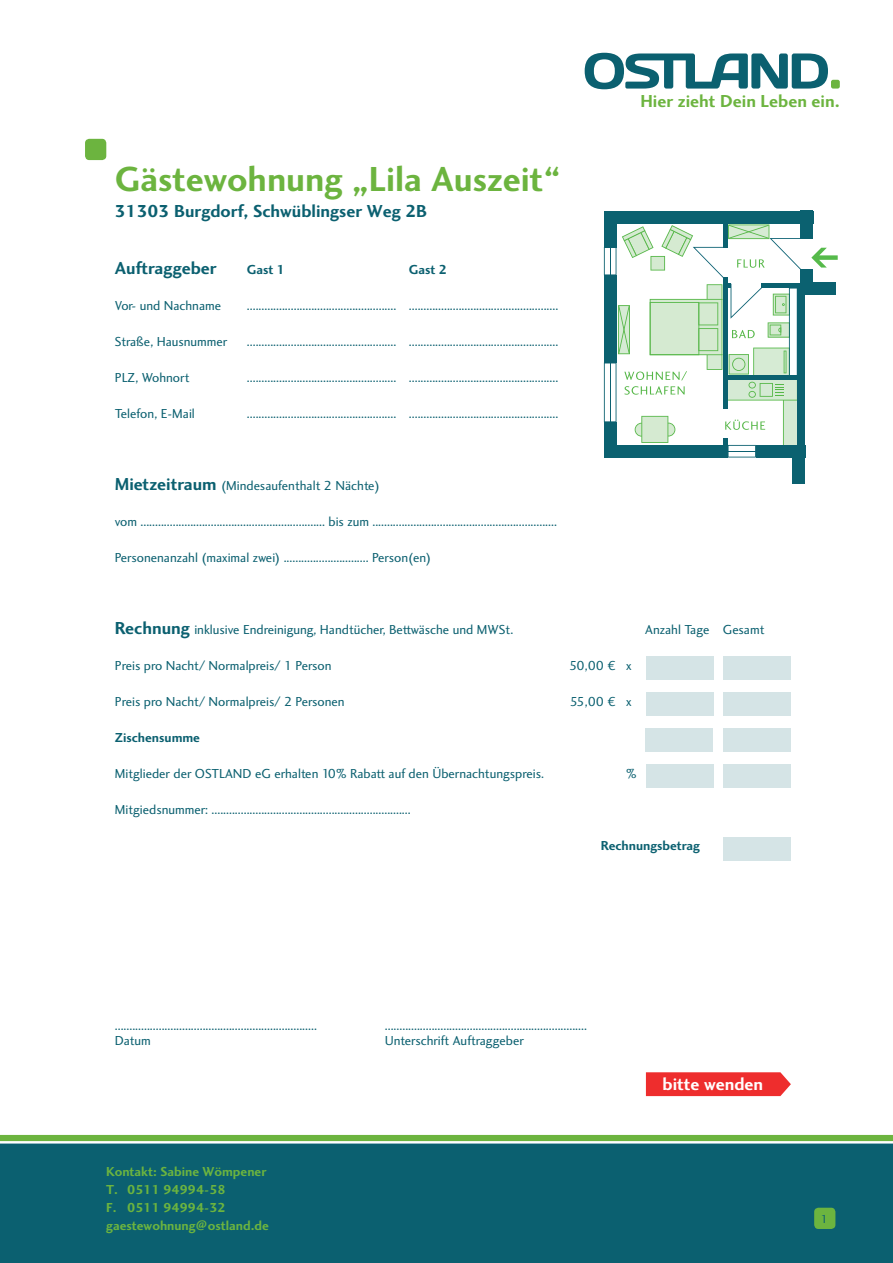
<style>
.page{position:relative;width:893px;height:1263px;background:#fff}
.page>*{position:absolute;margin:0;border:0;box-sizing:border-box;transform-origin:0 0}
.t1{font:700 36px "Charlotte Sans Std";color:#6cb43f}
.t2{font:700 18px "Charlotte Sans Std";color:#0b6070}
.t3{font:700 18px "Charlotte Sans Std";color:#6cb43f}
.t4{font:700 18px "Charlotte Sans Std";color:#fff}
.t5{font:13.5px "Charlotte Sans Std";color:#0b6070}
.t6{font:700 13.5px/18px "Charlotte Sans Std";color:#6cb43f}
.t7{font:700 13.5px "Charlotte Sans Std";color:#0b6070}
.t8{font:12px "Charlotte Sans Std";color:#0b6070}
.s1{font-weight:700;font-size:18px}
</style>
<div class="page">
<div style="left:85px;top:139px;width:21px;height:21px;background:#6cb43f;border-radius:4px"></div>
<svg style="left:585px;top:53px;width:243px;height:36px"></svg>
<div style="left:831px;top:80px;width:9px;height:9px;background:#6cb43f;border-radius:2px"></div>
<div style="left:604px;top:212px;width:12px;height:36px;background:#0b6170"></div>
<div style="left:604px;top:211px;width:209px;height:12px;background:#0b6170"></div>
<hr style="left:723px;top:212px;width:4px;height:36px;background:#0b6170">
<div style="left:800px;top:211px;width:13px;height:28px;background:#0b6170"></div>
<div style="left:800px;top:270px;width:13px;height:20px;background:#0b6170"></div>
<div style="left:801px;top:282px;width:35px;height:12px;background:#0b6170"></div>
<div style="left:797px;top:285px;width:8px;height:165px;background:#0b6170"></div>
<div style="left:792px;top:456px;width:13px;height:27px;background:#0b6170"></div>
<div style="left:756px;top:445px;width:49px;height:12px;background:#0b6170"></div>
<svg style="left:811px;top:248px;width:27px;height:20px"></svg>
<svg style="left:604px;top:224px;width:198px;height:233px"></svg>
<svg style="left:646px;top:1072px;width:145px;height:24px;background:#ee3737"></svg>
<div style="left:0;top:1142px;width:893px;height:121px;background:#0b6070"></div>
<div style="left:0;top:1135px;width:893px;height:6px;background:#6cb43f"></div>
<hr style="left:0;top:1141px;width:893px;height:2px;background:#fff">
<div style="left:814px;top:1208px;width:21px;height:21px;background:#6cb43f;border-radius:4px"></div>
<div style="left:646px;top:656px;width:67px;height:24px;background:#d5e4e6"></div>
<div style="left:646px;top:692px;width:67px;height:24px;background:#d5e4e6"></div>
<div style="left:646px;top:764px;width:67px;height:24px;background:#d5e4e6"></div>
<div style="left:724px;top:656px;width:67px;height:24px;background:#d5e4e6"></div>
<div style="left:724px;top:692px;width:67px;height:24px;background:#d5e4e6"></div>
<div style="left:724px;top:764px;width:67px;height:24px;background:#d5e4e6"></div>
<div style="left:646px;top:728px;width:67px;height:24px;background:#d5e4e6"></div>
<div style="left:723px;top:728px;width:68px;height:24px;background:#d5e4e6"></div>
<div style="left:723px;top:837px;width:68px;height:23px;background:#d5e4e6"></div>
<h1 class="t1" style="left:115px;top:158px;width:447px">Gästewohnung „Lila Auszeit“</h1>
<h2 class="t2" style="left:115px;top:200px;width:314px">31303 Burgdorf, Schwüblingser Weg 2B</h2>
<h2 class="t2" style="left:115px;top:258px;width:104px">Auftraggeber</h2>
<p class="t5" style="left:115px;top:298px;width:108px">Vor- und Nachname</p>
<p class="t5" style="left:115px;top:334px;width:114px">Straße, Hausnummer</p>
<p class="t5" style="left:115px;top:370px;width:76px">PLZ, Wohnort</p>
<p class="t5" style="left:115px;top:406px;width:82px">Telefon, E-Mail</p>
<p class="t7" style="left:247px;top:262px;width:40px">Gast 1</p>
<p class="t7" style="left:409px;top:262px;width:40px">Gast 2</p>
<p class="t5" style="left:247px;top:298px;width:313px">................................................... ...................................................</p>
<p class="t5" style="left:247px;top:334px;width:313px">................................................... ...................................................</p>
<p class="t5" style="left:247px;top:370px;width:313px">................................................... ...................................................</p>
<p class="t5" style="left:247px;top:406px;width:313px">................................................... ...................................................</p>
<h2 class="t3" style="left:640px;top:91px;width:201px">Hier zieht Dein Leben ein.</h2>
<p class="t5" style="left:115px;top:478px;width:266px"><span class="s1">Mietzeitraum</span> (Mindesaufenthalt 2 Nächte)</p>
<p class="t5" style="left:115px;top:514px;width:444px">vom ............................................................... bis zum ...............................................................</p>
<p class="t5" style="left:115px;top:550px;width:318px">Personenanzahl (maximal zwei) ............................. Person(en)</p>
<p class="t5" style="left:115px;top:622px;width:400px"><span class="s1">Rechnung</span> inklusive Endreinigung, Handtücher, Bettwäsche und MWSt.</p>
<p class="t5" style="left:115px;top:658px;width:218px">Preis pro Nacht/ Normalpreis/ 1 Person</p>
<p class="t5" style="left:115px;top:694px;width:231px">Preis pro Nacht/ Normalpreis/ 2 Personen</p>
<p class="t7" style="left:115px;top:730px;width:87px">Zischensumme</p>
<p class="t5" style="left:115px;top:766px;width:431px">Mitglieder der OSTLAND eG erhalten 10% Rabatt auf den Übernachtungspreis.</p>
<p class="t5" style="left:115px;top:802px;width:297px">Mitgiedsnummer: ....................................................................</p>
<p class="t5" style="left:569px;top:658px;width:48px">50,00 €</p>
<p class="t5" style="left:570px;top:694px;width:47px">55,00 €</p>
<p class="t5" style="left:626px;top:658px;width:7px">x</p>
<p class="t5" style="left:626px;top:694px;width:7px">x</p>
<p class="t5" style="left:645px;top:622px;width:121px">Anzahl Tage Gesamt</p>
<p class="t5" style="left:626px;top:766px;width:12px">%</p>
<p class="t7" style="left:601px;top:838px;width:101px">Rechnungsbetrag</p>
<p class="t5" style="left:115px;top:1018px;width:204px">.....................................................................</p>
<p class="t5" style="left:385px;top:1018px;width:204px">.....................................................................</p>
<p class="t5" style="left:115px;top:1033px;width:38px">Datum</p>
<p class="t5" style="left:385px;top:1033px;width:141px">Unterschrift Auftraggeber</p>
<p class="t6" style="left:106px;top:1162px;width:164px">Kontakt: Sabine Wömpener<br>T.<br>F. gaestewohnung@ostland.de</p>
<p class="t6" style="left:127px;top:1180px;width:100px">0511 94994-58<br>0511 94994-32</p>
<h2 class="t4" style="left:662px;top:1074px;width:102px">bitte wenden</h2>
<p class="t8" style="left:821px;top:1212px;width:9px">1</p>
</div>
